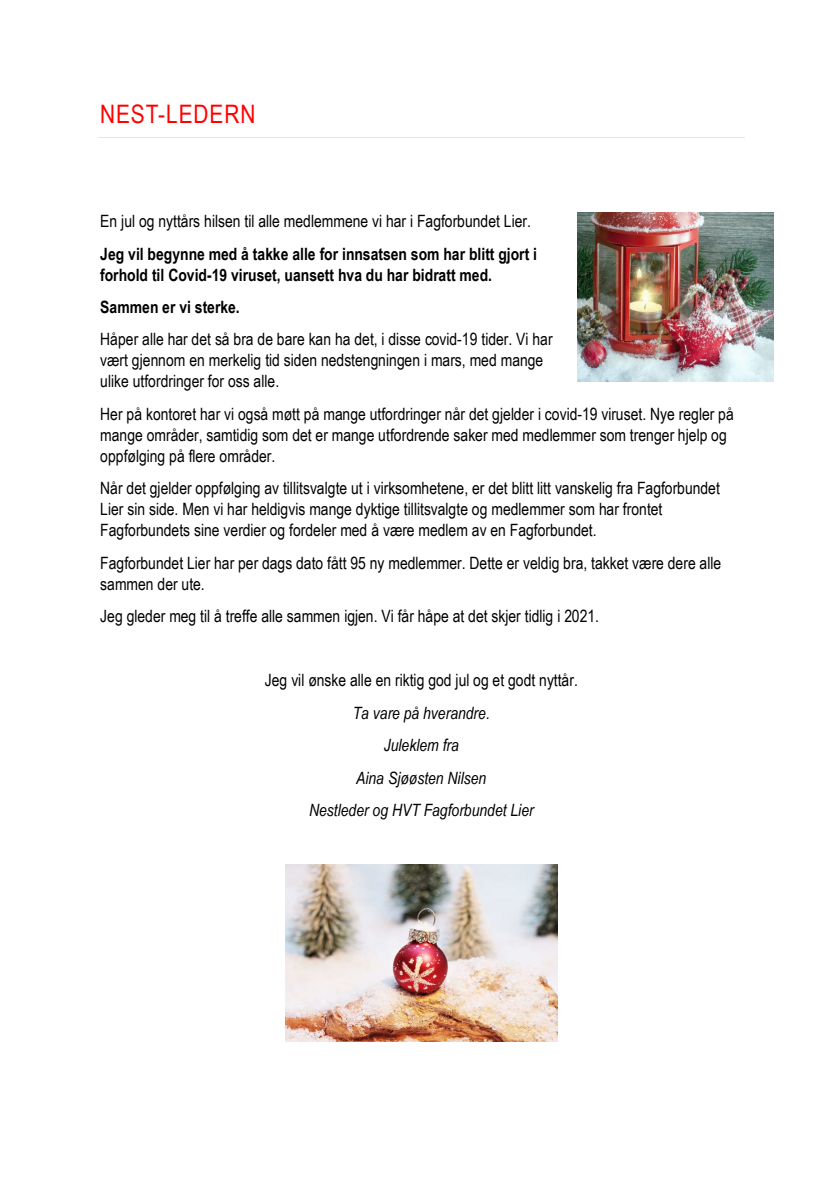
<style>
.page{position:relative;width:840px;height:1191px;background:#fff}
.page>*{position:absolute;margin:0;border:0;box-sizing:border-box;transform-origin:0 0}
.t1{font:25.4px "Arial Narrow";letter-spacing:.035em;color:#f00}
.t2{font:17px/21px "Arial Narrow";color:#000}
.t3{font:700 17px/32.4px "Arial Narrow";color:#000}
.t4{font:italic 17px/32.4px "Arial Narrow";color:#000;text-align:center}
.s1{font-weight:700}
.s2{font-weight:400}
.s3{font-style:normal}
</style>
<div class="page">
<hr style="left:98px;top:137px;width:646px;height:1px;background:#e6e6e6">
<img style="left:285px;top:864px;width:272px;height:178px">
<img style="left:577px;top:213px;width:196px;height:168px">
<p class="t1" style="left:100px;top:96px;width:157px">NEST-LEDERN</p>
<p class="t2" style="left:100px;top:204px;width:438px;line-height:32.2px">En jul og nyttårs hilsen til alle medlemmene vi har i Fagforbundet Lier.<br><span class="s1">Jeg vil begynne med å takke alle for innsatsen som har blitt gjort i</span></p>
<p class="t3" style="left:100px;top:257px;width:453px">forhold til Covid-19 viruset, uansett hva du har bidratt med.<br>Sammen er vi sterke.<br><span class="s2">Håper alle har det så bra de bare kan ha det, i disse covid-19 tider. Vi har</span></p>
<p class="t2" style="left:100px;top:349px;width:444px">vært gjennom en merkelig tid siden nedstengningen i mars, med mange ulike utfordringer for oss alle.</p>
<p class="t2" style="left:100px;top:402px;width:634px">Her på kontoret har vi også møtt på mange utfordringer når det gjelder i covid-19 viruset. Nye regler på mange områder, samtidig som det er mange utfordrende saker med medlemmer som trenger hjelp og oppfølging på flere områder.</p>
<p class="t2" style="left:100px;top:477px;width:620px">Når det gjelder oppfølging av tillitsvalgte ut i virksomhetene, er det blitt litt vanskelig fra Fagforbundet<br>Lier sin side. Men vi har heldigvis mange dyktige tillitsvalgte og medlemmer som har frontet<br>Fagforbundets sine verdier og fordeler med å være medlem av en Fagforbundet.</p>
<p class="t2" style="left:100px;top:551px;width:622px">Fagforbundet Lier har per dags dato fått 95 ny medlemmer. Dette er veldig bra, takket være dere alle sammen der ute.</p>
<p class="t2" style="left:100px;top:604px;width:500px">Jeg gleder meg til å treffe alle sammen igjen. Vi får håpe at det skjer tidlig i 2021.</p>
<p class="t4" style="left:265px;top:664px;width:314px"><span class="s3">Jeg vil ønske alle en riktig god jul og et godt nyttår.<br></span>Ta vare på hverandre.<br>Juleklem fra<br>Aina Sjøøsten Nilsen<br>Nestleder og HVT Fagforbundet Lier</p>
</div>
